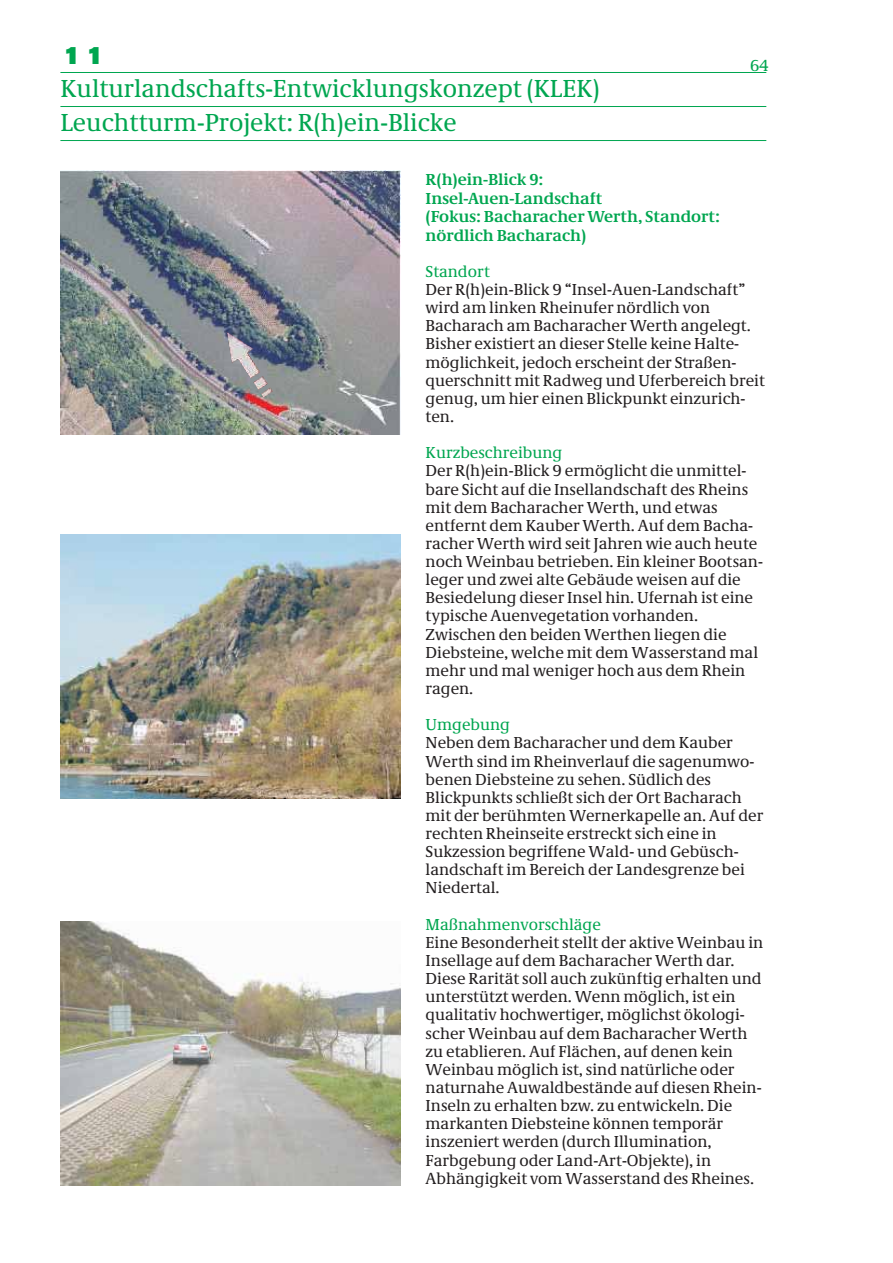
<style>
.page{position:relative;width:893px;height:1263px;background:#fff}
.page>*{position:absolute;margin:0;border:0;box-sizing:border-box;transform-origin:0 0}
.t1{font:25.5px/34px "Neue Demos";color:#00a650}
.t2{font:24px "Swis 721 Blk Ex BT";color:#00a650}
.t3{font:16.5px/18.1px "Neue Demos";color:#231f20}
.t4{font:700 16.5px/18.5px "Neue Demos";color:#00a650}
.t5{font:16.5px "Neue Demos";color:#00a650}
</style>
<div class="page">
<img style="left:60px;top:921px;width:341px;height:265px">
<img style="left:60px;top:535px;width:341px;height:264px">
<img style="left:60px;top:171px;width:341px;height:264px">
<img style="left:227px;top:331px;width:46px;height:67px">
<hr style="left:60px;top:72px;width:706px;height:1px;background:#00a650">
<hr style="left:60px;top:106px;width:706px;height:1px;background:#00a650">
<hr style="left:60px;top:140px;width:706px;height:1px;background:#00a650">
<h2 class="t2" style="left:60px;top:42px;width:47px">11</h2>
<h1 class="t1" style="left:60px;top:74px;width:541px">Kulturlandschafts-Entwicklungskonzept (KLEK)<br>Leuchtturm-Projekt: R(h)ein-Blicke</h1>
<p class="t4" style="left:426px;top:172px;width:296px">R(h)ein-Blick 9:<br>Insel-Auen-Landschaft<br>(Fokus: Bacharacher Werth, Standort: nördlich Bacharach)</p>
<p class="t5" style="left:426px;top:265px;width:66px">Standort</p>
<p class="t5" style="left:750px;top:59px;width:20px">64</p>
<p class="t3" style="left:426px;top:282px;width:341px">Der R(h)ein-Blick 9 “Insel-Auen-Landschaft” wird am linken Rheinufer nördlich von Bacharach am Bacharacher Werth angelegt.<br>Bisher existiert an dieser Stelle keine Halte&shy;möglichkeit, jedoch erscheint der Straßen&shy;querschnitt mit Radweg und Uferbereich breit genug, um hier einen Blickpunkt einzurich&shy;ten.</p>
<p class="t5" style="left:426px;top:447px;width:138px">Kurzbeschreibung</p>
<p class="t3" style="left:426px;top:463px;width:339px">Der R(h)ein-Blick 9 ermöglicht die unmittel&shy;bare Sicht auf die Insellandschaft des Rheins mit dem Bacharacher Werth, und etwas entfernt dem Kauber Werth. Auf dem Bacha&shy;racher Werth wird seit Jahren wie auch heute noch Weinbau betrieben. Ein kleiner Bootsan&shy;leger und zwei alte Gebäude weisen auf die Besiedelung dieser Insel hin. Ufernah ist eine typische Auenvegetation vorhanden.<br>Zwischen den beiden Werthen liegen die Diebsteine, welche mit dem Wasserstand mal mehr und mal weniger hoch aus dem Rhein ragen.</p>
<p class="t3" style="left:426px;top:735px;width:339px">Neben dem Bacharacher und dem Kauber Werth sind im Rheinverlauf die sagenumwo&shy;benen Diebsteine zu sehen. Südlich des Blickpunkts schließt sich der Ort Bacharach mit der berühmten Wernerkapelle an. Auf der rechten Rheinseite erstreckt sich eine in Sukzession begriffene Wald- und Gebüsch&shy;landschaft im Bereich der Landesgrenze bei Niedertal.</p>
<p class="t5" style="left:426px;top:719px;width:86px">Umgebung</p>
<p class="t5" style="left:426px;top:918px;width:177px">Maßnahmenvorschläge</p>
<p class="t3" style="left:426px;top:935px;width:339px">Eine Besonderheit stellt der aktive Weinbau in Insellage auf dem Bacharacher Werth dar.<br>Diese Rarität soll auch zukünftig erhalten und unterstützt werden. Wenn möglich, ist ein qualitativ hochwertiger, möglichst ökologi&shy;scher Weinbau auf dem Bacharacher Werth zu etablieren. Auf Flächen, auf denen kein Weinbau möglich ist, sind natürliche oder naturnahe Auwaldbestände auf diesen Rhein-Inseln zu erhalten bzw. zu entwickeln. Die markanten Diebsteine können temporär inszeniert werden (durch Illumination, Farbgebung oder Land-Art-Objekte), in Abhängigkeit vom Wasserstand des Rheines.</p>
</div>
